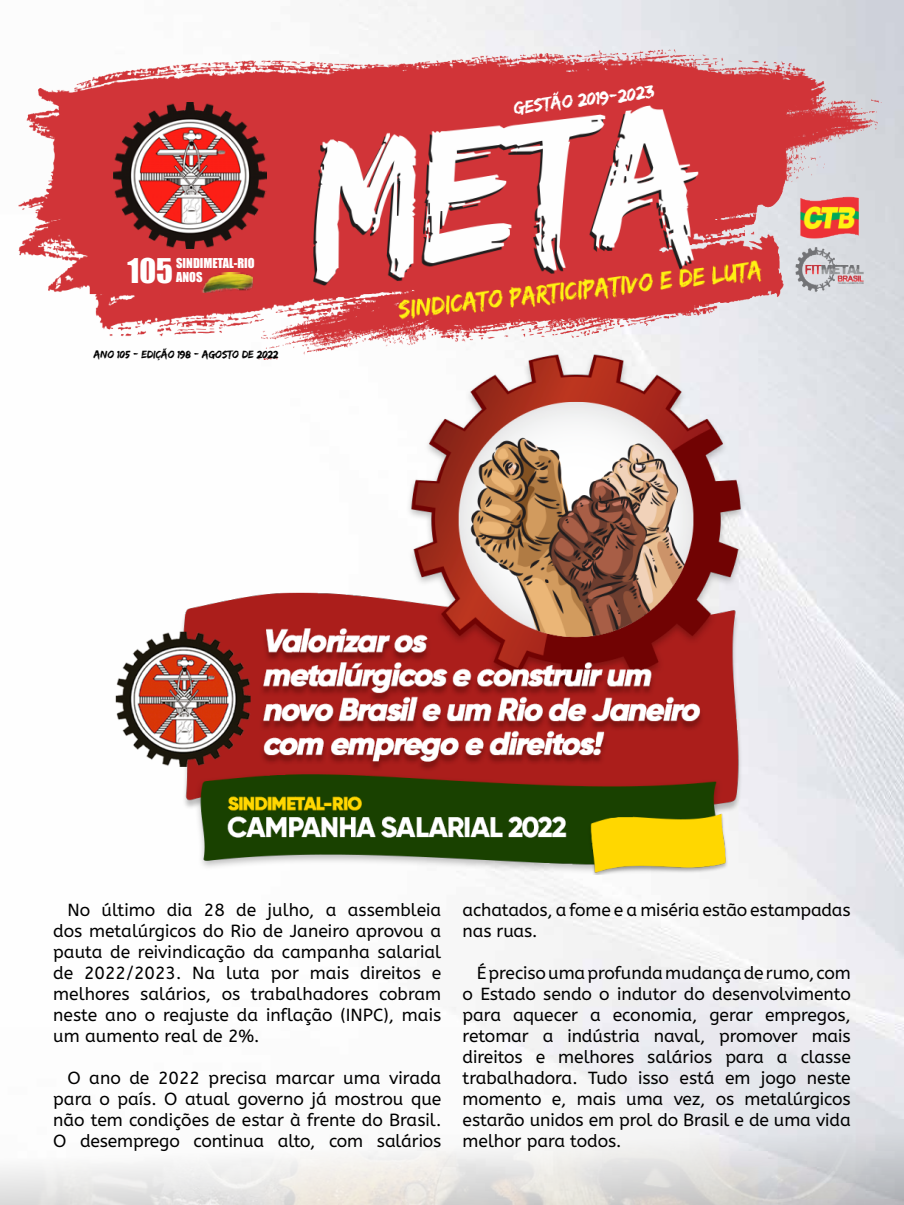
<style>
.page{position:relative;width:904px;height:1205px;background:#fff}
.page>*{position:absolute;margin:0;border:0;box-sizing:border-box;transform-origin:0 0}
.t1{font:31.25px "Impact";color:#fff}
.t2{font:18.75px "Edo";color:#fff}
.t3{font:17.5px/21px "A Bee Zee";letter-spacing:-.01em;color:#000;text-align:justify}
.t4{font:12.5px "Impact";color:#fff}
.t5{font:11.25px "Edo";letter-spacing:-.01em;color:#000}
</style>
<div class="page">
<img style="left:18px;top:0;width:886px;height:1028px">
<img style="left:19px;top:50px;width:862px;height:309px">
<div style="left:90px;top:93px;width:220px;height:201px;background:#d13438"></div>
<img style="left:113px;top:103px;width:154px;height:146px">
<img style="left:201px;top:272px;width:52px;height:21px">
<div style="left:515px;top:69px;width:144px;height:48px;background:#d13438"></div>
<img style="left:73px;top:339px;width:737px;height:535px">
<h1 class="t1" style="left:127px;top:246px;width:47px">105</h1>
<p class="t4" style="left:176px;top:253px;width:80px">SINDIMETAL-RIO</p>
<p class="t4" style="left:176px;top:268px;width:28px">ANOS</p>
<p class="t5" style="left:94px;top:348px;width:186px">Ano 105 - edição 198 - agosto de 2022</p>
<p class="t2" style="left:512px;top:97px;width:143px;rotate:-7deg">gestão 2019-2023</p>
<p class="t3" style="left:53px;top:899px;width:390px;text-indent:14px">No último dia 28 de julho, a assembleia dos metalúrgicos do Rio de Janeiro aprovou a pauta de reivindicação da campanha salarial de 2022/2023. Na luta por mais direitos e melhores salários, os trabalhadores cobram neste ano o reajuste da inflação (INPC), mais um aumento real de 2%.</p>
<p class="t3" style="left:53px;top:1067px;width:390px;text-indent:14px">O ano de 2022 precisa marcar uma virada para o país. O atual governo já mostrou que não tem condições de estar à frente do Brasil.<br>O desemprego continua alto, com salários</p>
<p class="t3" style="left:462px;top:899px;width:389px">achatados, a fome e a miséria estão estampadas nas ruas.</p>
<p class="t3" style="left:462px;top:962px;width:390px;text-indent:14px">É preciso uma profunda mudança de rumo, com o Estado sendo o indutor do desenvolvimento para aquecer a economia, gerar empregos, retomar a indústria naval, promover mais direitos e melhores salários para a classe trabalhadora. Tudo isso está em jogo neste momento e, mais uma vez, os metalúrgicos estarão unidos em prol do Brasil e de uma vida melhor para todos.</p>
</div>
